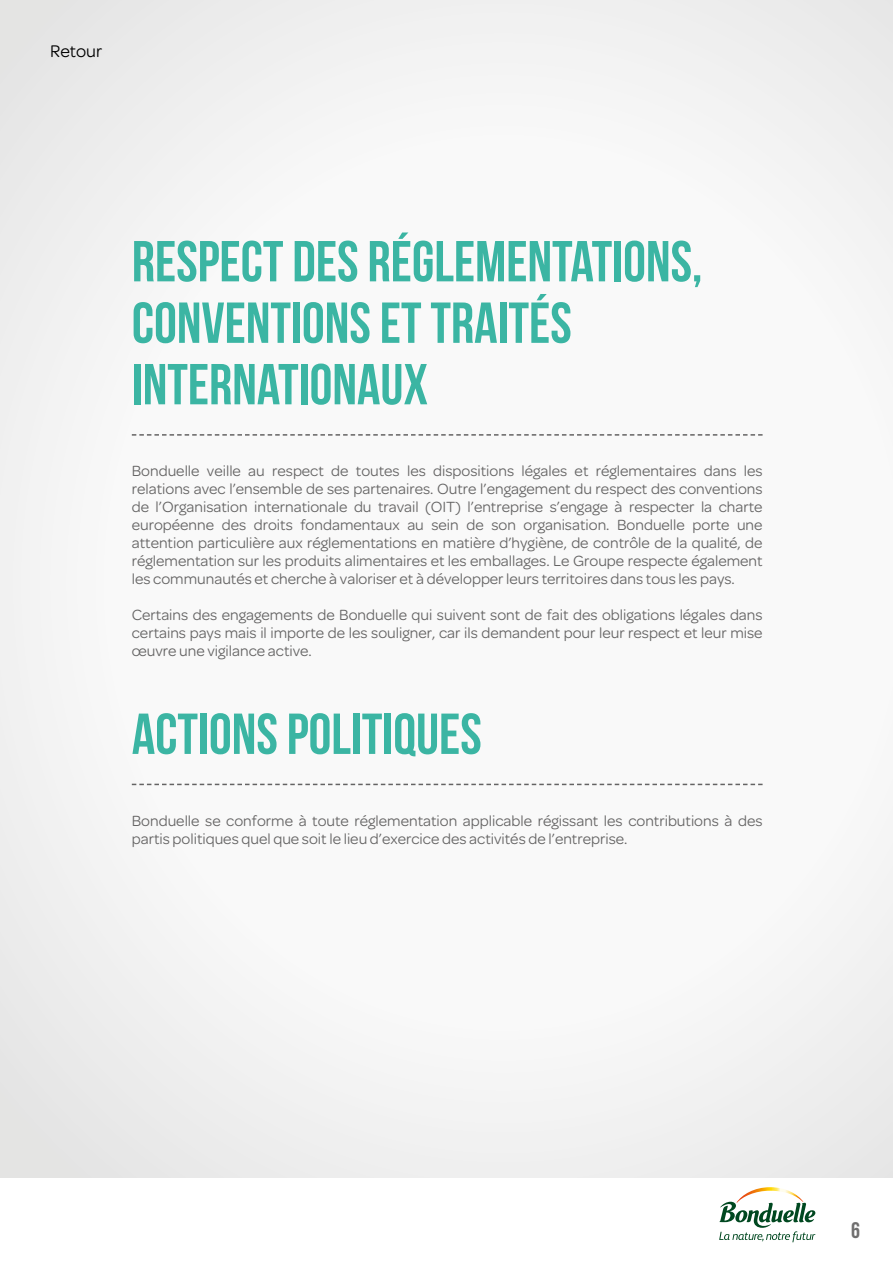
<style>
.page{position:relative;width:893px;height:1263px;background:#fff}
.page>*{position:absolute;margin:0;border:0;box-sizing:border-box;transform-origin:0 0}
.t1{font:57.6px/61.5px "Bebas Neue";color:#3bb5a3}
.t2{font:22.5px "Bebas Neue";color:#706f6f}
.t3{font:18px "Omnes";color:#000}
.t4{font:15.75px/18px "Omnes";color:#646363;text-align:justify}
</style>
<div class="page">
<div style="left:0;top:0;width:893px;height:1178px;background:linear-gradient(to right,#f3f3f3,#f8f8f8)"></div>
<svg style="left:719px;top:1187px;width:96px;height:55px"></svg>
<svg style="left:132px;top:434px;width:631px;height:2px"></svg>
<svg style="left:132px;top:784px;width:631px;height:1px"></svg>
<p class="t3" style="left:50px;top:41px;width:54px">Retour</p>
<h1 class="t1" style="left:132px;top:230px;width:572px">RESPECT DES RÉGLEMENTATIONS,<br>CONVENTIONS ET TRAITÉS<br>INTERNATIONAUX</h1>
<p class="t4" style="left:132px;top:462px;width:632px">Bonduelle veille au respect de toutes les dispositions légales et réglementaires dans les relations avec l’ensemble de ses partenaires. Outre l’engagement du respect des conventions de l’Organisation internationale du travail (OIT) l’entreprise s’engage à respecter la charte européenne des droits fondamentaux au sein de son organisation. Bonduelle porte une attention particulière aux réglementations en matière d’hygiène, de contrôle de la qualité, de réglementation sur les produits alimentaires et les emballages. Le Groupe respecte également les communautés et cherche à valoriser et à développer leurs territoires dans tous les pays.</p>
<p class="t4" style="left:132px;top:606px;width:632px">Certains des engagements de Bonduelle qui suivent sont de fait des obligations légales dans certains pays mais il importe de les souligner, car ils demandent pour leur respect et leur mise œuvre une vigilance active.</p>
<h1 class="t1" style="left:132px;top:702px;width:351px">ACTIONS POLITIQUES</h1>
<p class="t4" style="left:132px;top:812px;width:632px">Bonduelle se conforme à toute réglementation applicable régissant les contributions à des partis politiques quel que soit le lieu d’exercice des activités de l’entreprise.</p>
<h2 class="t2" style="left:851px;top:1218px;width:10px">6</h2>
</div>
